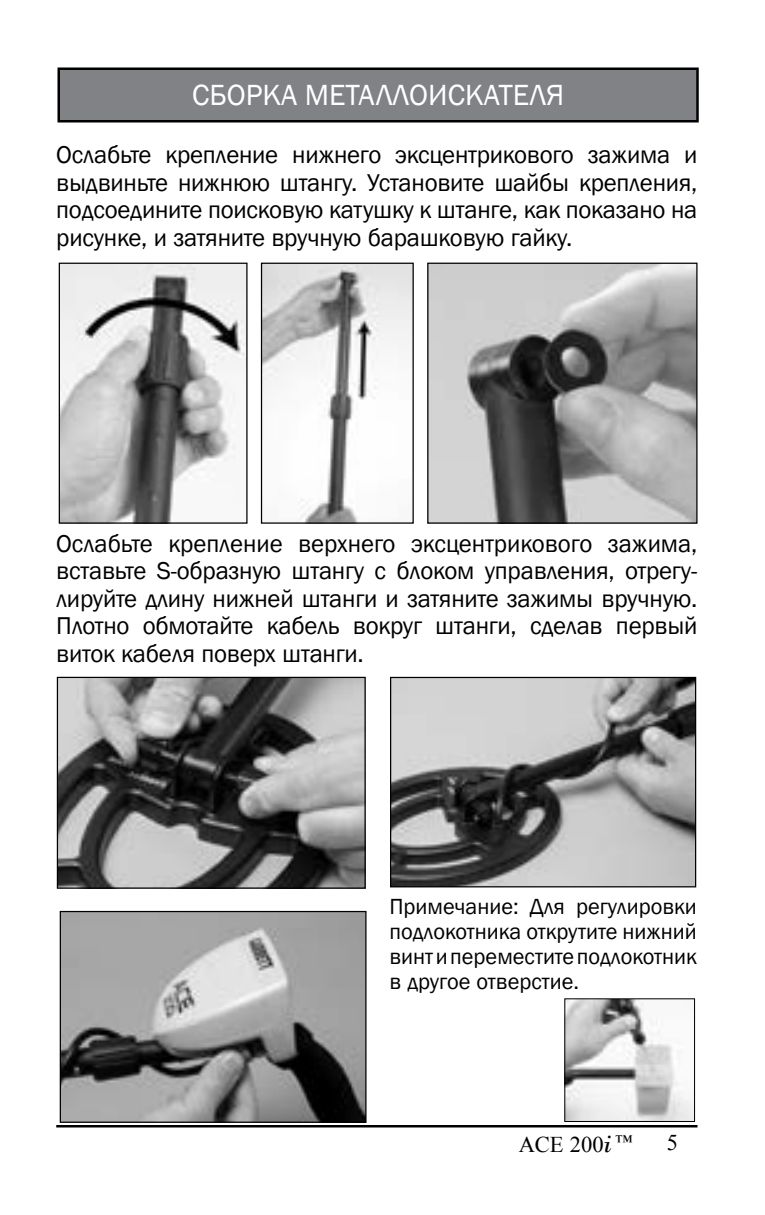
<style>
.page{position:relative;width:765px;height:1215px;background:#fff}
.page>*{position:absolute;margin:0;border:0;box-sizing:border-box;transform-origin:0 0}
.t1{font:30px "Franklin Gothic";color:#fff}
.t2{font:25px/27.5px "Franklin Gothic";letter-spacing:-.01em;color:#000;text-align:justify}
.t3{font:22.5px/25px "Franklin Gothic";color:#000;text-align:justify}
.t4{font:22.5px "Times New Roman";color:#000}
.s1{font-family:"Bodoni";font-style:italic;font-size:25px}
</style>
<div class="page">
<div style="left:59px;top:69px;width:639px;height:52px;background:#808285"></div>
<div style="left:58px;top:68px;width:641px;height:54px;border:2px solid #000"></div>
<hr style="left:56px;top:1125px;width:642px;height:3px;background:#000">
<img style="left:59px;top:679px;width:305px;height:208px">
<div style="left:57px;top:677px;width:309px;height:212px;border:1px solid #000"></div>
<img style="left:429px;top:265px;width:267px;height:257px">
<div style="left:427px;top:263px;width:271px;height:261px;border:1px solid #000"></div>
<img style="left:61px;top:265px;width:185px;height:257px">
<div style="left:59px;top:263px;width:189px;height:261px;border:1px solid #000"></div>
<img style="left:263px;top:265px;width:149px;height:257px">
<div style="left:261px;top:263px;width:153px;height:261px;border:1px solid #000"></div>
<img style="left:392px;top:679px;width:302px;height:206px">
<div style="left:390px;top:677px;width:306px;height:210px;border:1px solid #000"></div>
<img style="left:62px;top:913px;width:303px;height:208px">
<div style="left:60px;top:911px;width:307px;height:212px;border:1px solid #000"></div>
<img style="left:566px;top:1000px;width:127px;height:120px">
<div style="left:564px;top:998px;width:131px;height:124px;border:1px solid #000"></div>
<p class="t1" style="left:192px;top:76px;width:355px">СБОРКА МЕТАЛЛОИСКАТЕЛЯ</p>
<p class="t2" style="left:56px;top:142px;width:643px">Ослабьте крепление нижнего эксцентрикового зажима и выдвиньте нижнюю штангу. Установите шайбы крепления, подсоедините поисковую катушку к штанге, как показано на рисунке, и затяните вручную барашковую гайку.</p>
<p class="t2" style="left:56px;top:530px;width:643px;text-align:left">Ослабьте крепление верхнего эксцентрикового зажима, вставьте S-образную штангу с блоком управления, отрегу&shy;лируйте длину нижней штанги и затяните зажимы вручную.<br>Плотно обмотайте кабель вокруг штанги, сделав первый виток кабеля поверх штанги.</p>
<p class="t3" style="left:389px;top:895px;width:309px">Примечание: Для регулировки подлокотника открутите нижний винт и переместите подлокотник в другое отверстие.</p>
<p class="t4" style="left:519px;top:1129px;width:115px">ACE 200<span class="s1">i</span> <sup>™</sup></p>
<p class="t4" style="left:667px;top:1127px;width:13px">5</p>
</div>
